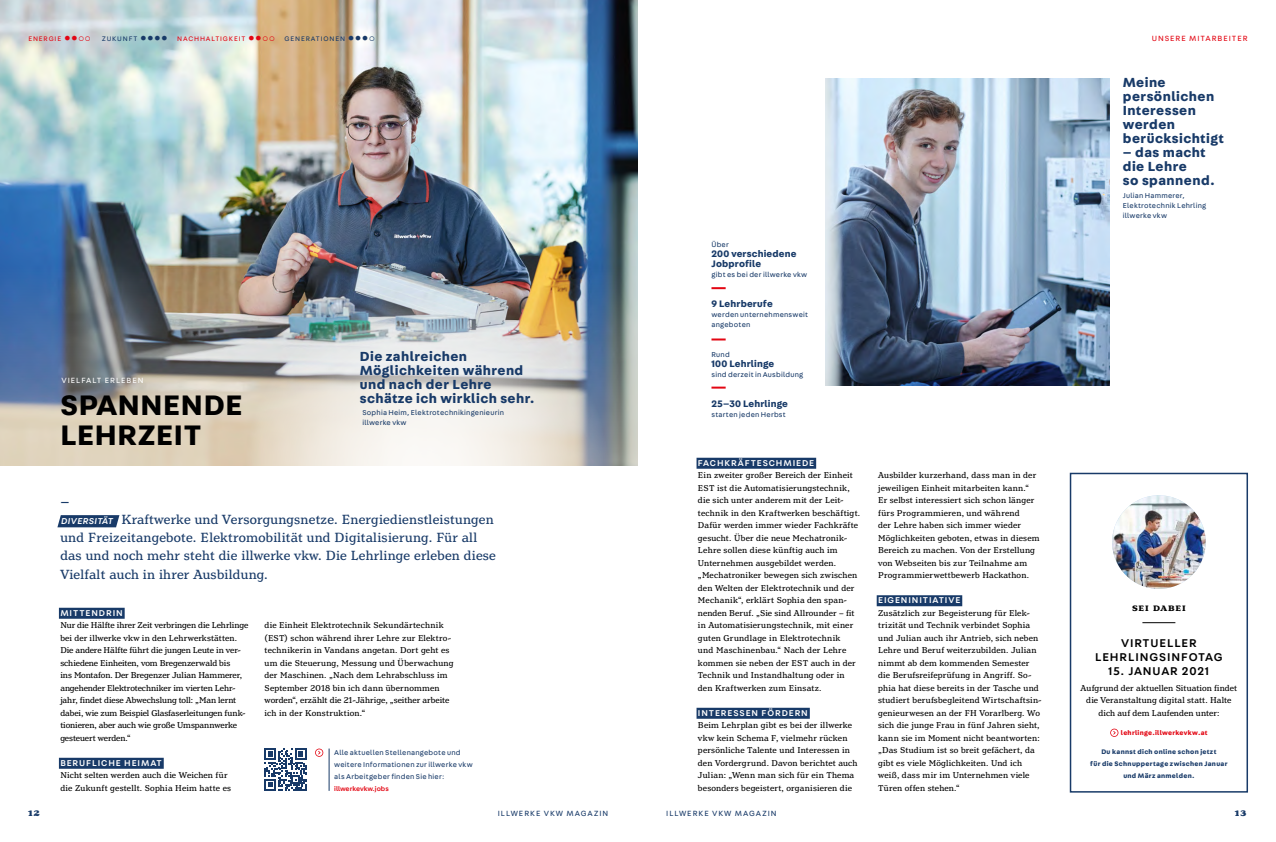
<style>
.page{position:relative;width:1276px;height:842px;background:#fff}
.page>*{position:absolute;margin:0;border:0;box-sizing:border-box;transform-origin:0 0}
.t1{font:700 30px/30px "Fabriga";letter-spacing:.025em;color:#000}
.t2{font:14px/18px "Henriette";letter-spacing:.02em;color:#183a68}
.t3{font:700 14px/14px "Fabriga";letter-spacing:.035em;color:#183a68}
.t4{font:500 12px/14px "Fabriga";letter-spacing:.075em;color:#000;text-align:center}
.t5{font:500 12px "Fabriga";color:#183a68}
.t6{font:700 11px "Henriette";letter-spacing:.07em;color:#000}
.t7{font:800 11px "Henriette";color:#183a68}
.t8{font:700 10px/10px "Fabriga";letter-spacing:.015em;color:#183a68}
.t9{font:9px/12.5px "Henriette";letter-spacing:.02em;color:#000}
.t10{font:9px/12.5px "Henriette";color:#000}
.t11{font:500 9px "Fabriga";letter-spacing:.1em;color:#fff}
.t12{font:8px "Fabriga";letter-spacing:.12em;color:#183a68}
.t13{font:8px "Fabriga";letter-spacing:.12em;color:#e30613}
.t14{font:8px "Fabriga";letter-spacing:.12em;color:#fff}
.t15{font:7.5px/10px "Fabriga";letter-spacing:.03em;color:#183a68}
.t16{font:700 7px/12px "Fabriga";letter-spacing:.045em;color:#183a68;text-align:center}
.t17{font:7px "Fabriga";letter-spacing:.12em;color:#e30613}
.t18{font:700 7px "Fabriga";letter-spacing:.04em;color:#e30613}
.t19{font:7px "Fabriga";letter-spacing:.12em;color:#183a68}
.t20{font:500 7px "Fabriga";color:#e30613}
.s1{color:#183a68}
.s2{font-family:"Fabriga";font-weight:500;font-style:italic;font-size:9.1px;color:#fff}
</style>
<div class="page">
<img style="left:0;top:0;width:638px;height:253px">
<img style="left:0;top:253px;width:638px;height:213px">
<svg style="left:57px;top:515px;width:62px;height:12px"></svg>
<div style="left:1069px;top:473px;width:179px;height:320px;border:2px solid #183a68"></div>
<svg style="left:1110px;top:729px;width:8px;height:8px"></svg>
<hr style="left:1142px;top:622px;width:33px;height:1px;background:#000">
<img style="left:1112px;top:495px;width:93px;height:94px;border-radius:47px">
<svg style="left:711px;top:287px;width:14px;height:2px"></svg>
<svg style="left:711px;top:338px;width:14px;height:2px"></svg>
<svg style="left:711px;top:387px;width:14px;height:2px"></svg>
<img style="left:825px;top:78px;width:284px;height:307px">
<svg style="left:243px;top:289px;width:366px;height:367px"></svg>
<div style="left:696px;top:458px;width:120px;height:11px;background:#183a68"></div>
<div style="left:696px;top:708px;width:114px;height:11px;background:#183a68"></div>
<div style="left:876px;top:595px;width:86px;height:11px;background:#183a68"></div>
<div style="left:59px;top:608px;width:66px;height:11px;background:#183a68"></div>
<div style="left:59px;top:758px;width:105px;height:11px;background:#183a68"></div>
<svg style="left:315px;top:748px;width:8px;height:9px"></svg>
<hr style="left:328px;top:748px;width:1px;height:43px;background:#183a68">
<svg style="left:264px;top:748px;width:43px;height:42px"></svg>
<p class="t17" style="left:28px;top:34px;width:64px">ENERGIE ●●○○</p>
<p class="t17" style="left:102px;top:34px;width:175px"><span class="s1">ZUKUNFT</span> <span class="s1">●●●●</span> NACHHALTIGKEIT ●●○○</p>
<p class="t19" style="left:285px;top:34px;width:92px">GENERATIONEN ●●●○</p>
<p class="t14" style="left:62px;top:375px;width:83px">VIELFALT ERLEBEN</p>
<h1 class="t1" style="left:60px;top:389px;width:183px">SPANNENDE<br>LEHRZEIT</h1>
<h2 class="t3" style="left:360px;top:348px;width:176px">Die zahlreichen<br>Möglichkeiten während und nach der Lehre schätze ich wirklich sehr.</h2>
<p class="t15" style="left:362px;top:407px;width:143px">Sophia Heim, Elektrotechnikingenieurin illwerke vkw</p>
<h3 class="t5" style="left:60px;top:494px;width:11px">—</h3>
<p class="t2" style="left:60px;top:511px;width:437px"><span class="s2">DIVERSITÄT</span> Kraftwerke und Versorgungsnetze. Energiedienstleistungen und Freizeitangebote. Elektromobilität und Digitalisierung. Für all das und noch mehr steht die illwerke vkw. Die Lehrlinge erleben diese Vielfalt auch in ihrer Ausbildung.</p>
<p class="t11" style="left:60px;top:607px;width:64px">MITTENDRIN</p>
<p class="t10" style="left:60px;top:619px;width:189px">Nur die Hälfte ihrer Zeit verbringen die Lehrlinge bei der illwerke vkw in den Lehrwerkstätten.<br>Die andere Hälfte führt die jungen Leute in ver&shy;schiedene Einheiten, vom Bregenzerwald bis<br>ins Montafon. Der Bregenzer Julian Hammerer, angehender Elektrotechniker im vierten Lehr&shy;jahr, findet diese Abwechslung toll: „Man lernt dabei, wie zum Beispiel Glasfaserleitungen funk&shy;tionieren, aber auch wie große Umspannwerke gesteuert werden.“</p>
<p class="t11" style="left:60px;top:757px;width:103px">BERUFLICHE HEIMAT</p>
<p class="t9" style="left:60px;top:769px;width:172px">Nicht selten werden auch die Weichen für die Zukunft gestellt. Sophia Heim hatte es</p>
<p class="t9" style="left:264px;top:619px;width:190px">die Einheit Elektrotechnik Sekundärtechnik (EST) schon während ihrer Lehre zur Elektro&shy;technikerin in Vandans angetan. Dort geht es um die Steuerung, Messung und Überwachung der Maschinen. „Nach dem Lehrabschluss im September 2018 bin ich dann übernommen worden“, erzählt die 21-Jährige, „seither arbeite ich in der Konstruktion.“</p>
<p class="t15" style="left:334px;top:746px;width:140px;line-height:12px">Alle aktuellen Stellenangebote und weitere Informationen zur illwerke vkw als Arbeitgeber finden Sie hier:</p>
<p class="t20" style="left:334px;top:783px;width:56px">illwerkevkw.jobs</p>
<p class="t15" style="left:711px;top:240px;width:19px">Über</p>
<p class="t8" style="left:711px;top:249px;width:87px">200 verschiedene<br>Jobprofile</p>
<p class="t15" style="left:711px;top:270px;width:97px">gibt es bei der illwerke vkw</p>
<p class="t8" style="left:711px;top:299px;width:63px">9 Lehrberufe</p>
<p class="t15" style="left:711px;top:310px;width:98px">werden unternehmensweit angeboten</p>
<p class="t15" style="left:711px;top:350px;width:20px">Rund</p>
<p class="t8" style="left:711px;top:359px;width:64px">100 Lehrlinge</p>
<p class="t15" style="left:711px;top:370px;width:93px">sind derzeit in Ausbildung</p>
<p class="t8" style="left:711px;top:399px;width:78px">25–30 Lehrlinge</p>
<p class="t15" style="left:711px;top:410px;width:76px">starten jeden Herbst</p>
<p class="t11" style="left:698px;top:457px;width:118px">FACHKRÄFTESCHMIEDE</p>
<p class="t9" style="left:698px;top:469px;width:164px">Ein zweiter großer Bereich der Einheit EST ist die Automatisierungstechnik, die sich unter anderem mit der Leit&shy;technik in den Kraftwerken beschäftigt.<br>Dafür werden immer wieder Fachkräfte gesucht. Über die neue Mechatronik-Lehre sollen diese künftig auch im Unternehmen ausgebildet werden. „Mechatroniker bewegen sich zwischen den Welten der Elektrotechnik und der Mechanik“, erklärt Sophia den span&shy;nenden Beruf. „Sie sind Allrounder – fit in Automatisierungstechnik, mit einer guten Grundlage in Elektrotechnik<br>und Maschinenbau.“ Nach der Lehre kommen sie neben der EST auch in der Technik und Instandhaltung oder in den Kraftwerken zum Einsatz.</p>
<p class="t11" style="left:698px;top:707px;width:111px">INTERESSEN FÖRDERN</p>
<p class="t9" style="left:698px;top:719px;width:161px">Beim Lehrplan gibt es bei der illwerke vkw kein Schema F, vielmehr rücken persönliche Talente und Interessen in den Vordergrund. Davon berichtet auch Julian: „Wenn man sich für ein Thema besonders begeistert, organisieren die</p>
<p class="t9" style="left:878px;top:469px;width:162px">Ausbilder kurzerhand, dass man in der jeweiligen Einheit mitarbeiten kann.“ Er selbst interessiert sich schon länger fürs Programmieren, und während<br>der Lehre haben sich immer wieder Möglichkeiten geboten, etwas in diesem Bereich zu machen. Von der Erstellung von Webseiten bis zur Teilnahme am Programmierwettbewerb Hackathon.</p>
<p class="t11" style="left:878px;top:594px;width:84px">EIGENINITIATIVE</p>
<p class="t9" style="left:878px;top:607px;width:165px">Zusätzlich zur Begeisterung für Elek&shy;trizität und Technik verbindet Sophia und Julian auch ihr Antrieb, sich neben Lehre und Beruf weiterzubilden. Julian nimmt ab dem kommenden Semester die Berufsreifeprüfung in Angriff. So&shy;phia hat diese bereits in der Tasche und studiert berufsbegleitend Wirtschaftsin&shy;genieurwesen an der FH Vorarlberg. Wo sich die junge Frau in fünf Jahren sieht, kann sie im Moment nicht beantworten: „Das Studium ist so breit gefächert, da gibt es viele Möglichkeiten. Und ich weiß, dass mir im Unternehmen viele Türen offen stehen.“</p>
<p class="t13" style="left:1151px;top:33px;width:97px">UNSERE MITARBEITER</p>
<h2 class="t3" style="left:1123px;top:75px;width:103px">Meine persönlichen<br>Interessen werden berücksichtigt</h2>
<h2 class="t3" style="left:1123px;top:145px;width:94px">– das macht die Lehre<br>so spannend.</h2>
<p class="t15" style="left:1123px;top:190px;width:85px">Julian Hammerer,<br>Elektrotechnik Lehrling illwerke vkw</p>
<p class="t6" style="left:1132px;top:600px;width:55px">sei dabei</p>
<h3 class="t4" style="left:1095px;top:635px;width:129px">VIRTUELLER<br>LEHRLINGSINFOTAG</h3>
<h3 class="t4" style="left:1108px;top:663px;width:102px">15. JANUAR 2021</h3>
<p class="t9" style="left:1080px;top:682px;width:158px;text-align:center">Aufgrund der aktuellen Situation findet die Veranstaltung digital statt. Halte dich auf dem Laufenden unter:</p>
<p class="t18" style="left:1121px;top:728px;width:88px">lehrlinge.illwerkevkw.at</p>
<p class="t16" style="left:1090px;top:746px;width:139px">Du kannst dich online schon jetzt<br>für die Schnuppertage zwischen Januar und März anmelden.</p>
<p class="t7" style="left:28px;top:806px;width:13px">12</p>
<p class="t12" style="left:498px;top:808px;width:112px">ILLWERKE VKW MAGAZIN</p>
<p class="t12" style="left:666px;top:808px;width:112px">ILLWERKE VKW MAGAZIN</p>
<p class="t7" style="left:1234px;top:806px;width:13px">13</p>
</div>
